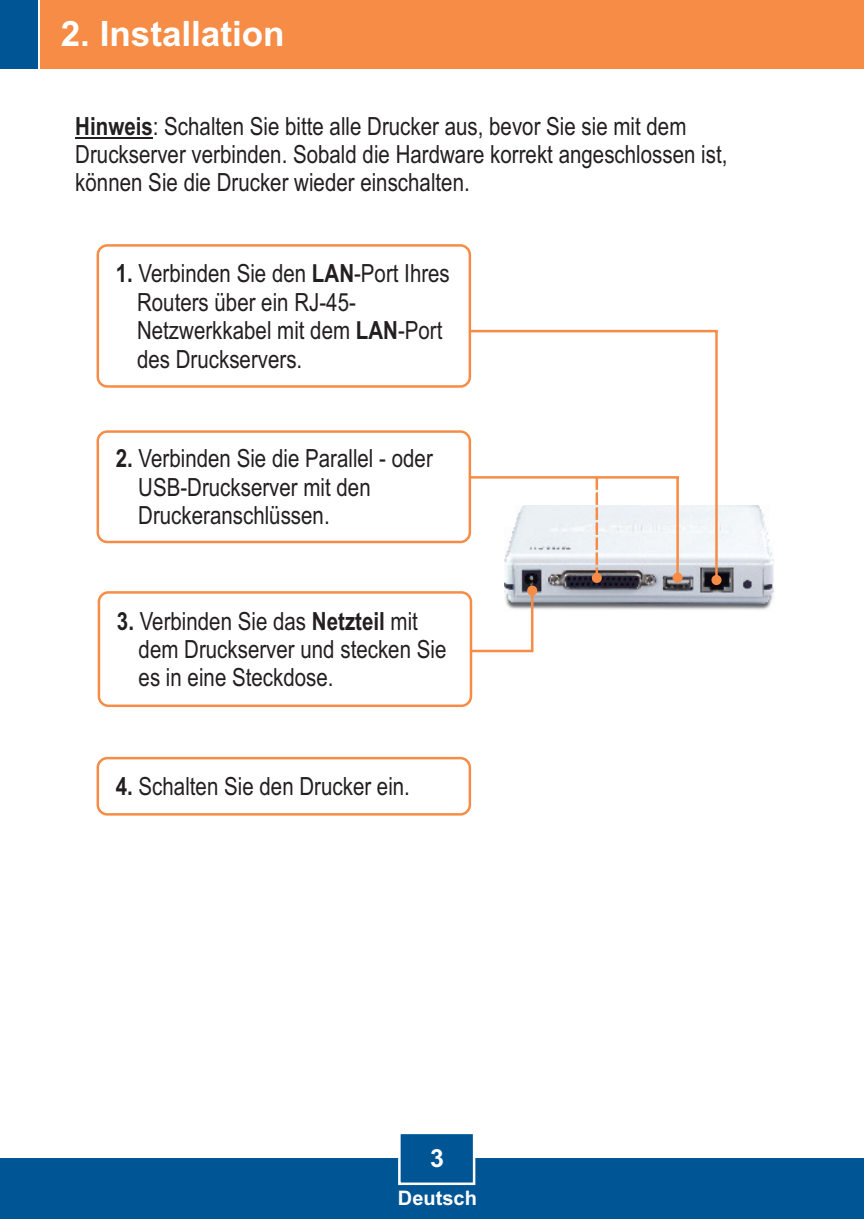
<style>
.page{position:relative;width:864px;height:1219px;background:#fff}
.page>*{position:absolute;margin:0;border:0;box-sizing:border-box;transform-origin:0 0}
.t1{font:700 35px "Arial";color:#fff}
.t2{font:25px/28.2px "Arial Narrow";color:#231f20}
.t3{font:700 25px "Arial";color:#fff}
.t4{font:700 20px "Arial";color:#fff}
.s1{font-weight:700}
</style>
<div class="page">
<div style="left:0;top:1158px;width:863px;height:60px;background:#005595"></div>
<div style="left:40px;top:0;width:823px;height:69px;background:#f68c45"></div>
<div style="left:0;top:0;width:37px;height:69px;background:#005595"></div>
<svg style="left:398px;top:1134px;width:78px;height:51px"></svg>
<img style="left:682px;top:506px;width:92px;height:104px">
<svg style="left:437px;top:330px;width:284px;height:255px"></svg>
<svg style="left:309px;top:476px;width:373px;height:176px"></svg>
<hr style="left:75px;top:137px;width:78px;height:1px;background:#231f20">
<div style="left:96px;top:244px;width:375px;height:143px;background:#fff;border:3px solid #f68c45;border-radius:9px"></div>
<div style="left:96px;top:430px;width:375px;height:113px;background:#fff;border:3px solid #f68c45;border-radius:9px"></div>
<div style="left:96px;top:756px;width:375px;height:59px;background:#fff;border:3px solid #f68c45;border-radius:9px"></div>
<div style="left:98px;top:591px;width:374px;height:116px;background:#fff;border:3px solid #f68c45;border-radius:9px"></div>
<h1 class="t1" style="left:61px;top:20px;width:225px">2. Installation</h1>
<p class="t2" style="left:75px;top:114px;width:653px"><span class="s1">Hinweis</span>: Schalten Sie bitte alle Drucker aus, bevor Sie sie mit dem<br>Druckserver verbinden. Sobald die Hardware korrekt angeschlossen ist, können Sie die Drucker wieder einschalten.</p>
<p class="t2" style="left:137px;top:261px;width:314px;text-indent:-21px"><span class="s1">1.</span> Verbinden Sie den <span class="s1">LAN</span>-Port Ihres<br>Routers über ein RJ-45-<br>Netzwerkkabel mit dem <span class="s1">LAN</span>-Port des Druckservers.</p>
<p class="t2" style="left:138px;top:447px;width:296px;text-indent:-22px"><span class="s1">2.</span> Verbinden Sie die Parallel - oder<br>USB-Druckserver mit den<br>Druckeranschlüssen.</p>
<p class="t2" style="left:139px;top:609px;width:309px;text-indent:-22px"><span class="s1">3.</span> Verbinden Sie das <span class="s1">Netzteil</span> mit dem Druckserver und stecken Sie es in eine Steckdose.</p>
<p class="t2" style="left:116px;top:774px;width:295px"><span class="s1">4.</span> Schalten Sie den Drucker ein.</p>
<p class="t3" style="left:430px;top:1148px;width:15px">3</p>
<p class="t4" style="left:398px;top:1189px;width:80px">Deutsch</p>
</div>
